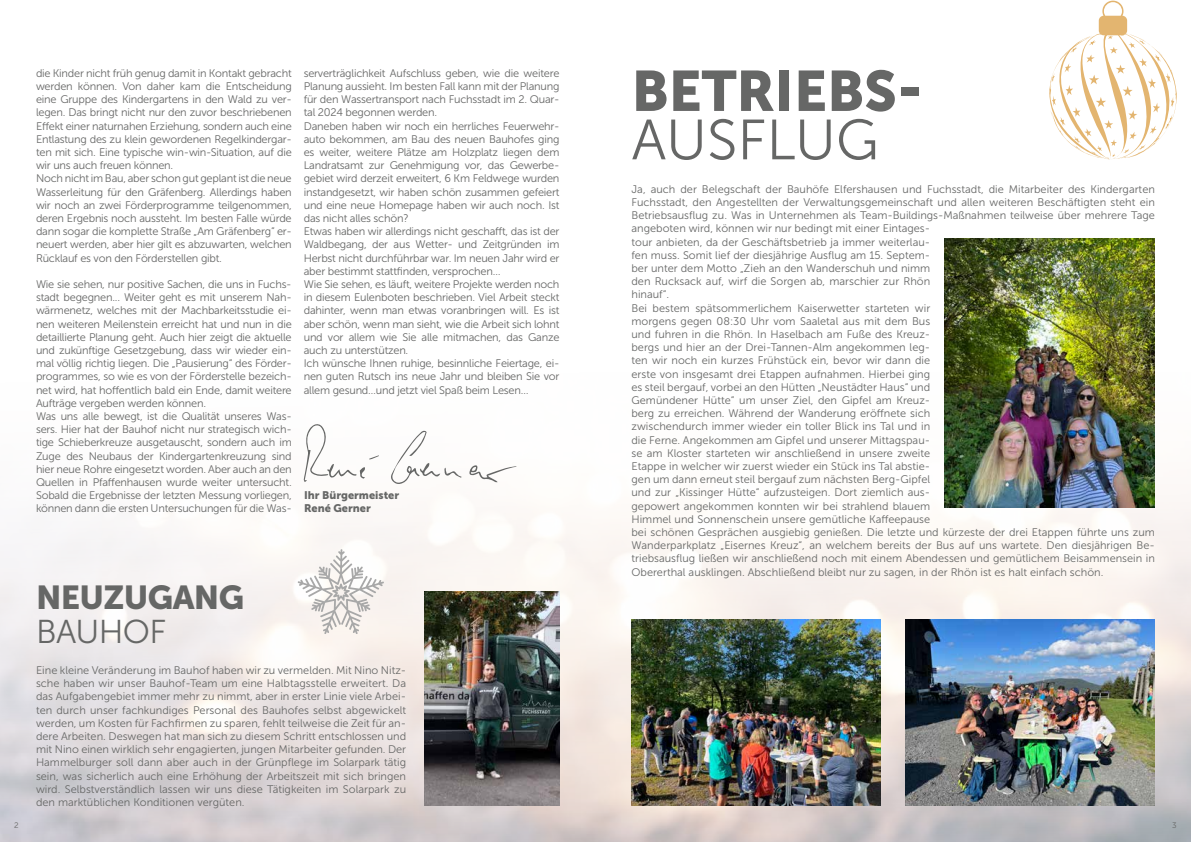
<style>
.page{position:relative;width:1191px;height:842px;background:#fff}
.page>*{position:absolute;margin:0;border:0;box-sizing:border-box;transform-origin:0 0}
.t1{font:56.6px "Museo Sans 900";letter-spacing:-.005em;color:#666766}
.t2{font:56.6px "Museo Sans 300";color:#666766}
.t3{font:33px "Museo Sans 900";letter-spacing:-.02em;color:#666766}
.t4{font:33px "Museo Sans 300";letter-spacing:-.02em;color:#666766}
.t5{font:11px/13.2px "Museo Sans 300";letter-spacing:-.02em;color:#666766}
.t6{font:11px/13.2px "Museo Sans 300";color:#666766}
.t7{font:11px/13.2px "Museo Sans 900";color:#666766}
.t8{font:8px "Museo Sans 300";color:#666766}
</style>
<div class="page">
<img style="left:0;top:476px;width:1191px;height:366px">
<svg style="left:297px;top:549px;width:87px;height:85px"></svg>
<svg style="left:469px;top:465px;width:48px;height:17px"></svg>
<svg style="left:390px;top:430px;width:71px;height:54px"></svg>
<svg style="left:304px;top:424px;width:75px;height:58px"></svg>
<img style="left:631px;top:619px;width:250px;height:187px">
<img style="left:905px;top:619px;width:250px;height:187px">
<img style="left:944px;top:238px;width:211px;height:269px">
<img style="left:424px;top:592px;width:135px;height:214px">
<svg style="left:1102px;top:1px;width:21px;height:15px"></svg>
<div style="left:1098px;top:16px;width:29px;height:19px;background:#e3b570;border-radius:5px"></div>
<svg style="left:1049px;top:32px;width:128px;height:128px"></svg>
<p class="t5" style="left:36px;top:66px;width:257px">die Kinder nicht früh genug damit in Kontakt gebracht werden können. Von daher kam die Entscheidung eine Gruppe des Kindergartens in den Wald zu ver&shy;legen. Das bringt nicht nur den zuvor beschriebenen Effekt einer naturnahen Erziehung, sondern auch eine Entlastung des zu klein gewordenen Regelkindergar&shy;ten mit sich. Eine typische win-win-Situation, auf die wir uns auch freuen können.<br>Noch nicht im Bau, aber schon gut geplant ist die neue Wasserleitung für den Gräfenberg. Allerdings haben wir noch an zwei Förderprogramme teilgenommen, deren Ergebnis noch aussteht. Im besten Falle würde dann sogar die komplette Straße „Am Gräfenberg“ er&shy;neuert werden, aber hier gilt es abzuwarten, welchen Rücklauf es von den Förderstellen gibt.</p>
<p class="t5" style="left:36px;top:278px;width:257px">Wie sie sehen, nur positive Sachen, die uns in Fuchs&shy;stadt begegnen... Weiter geht es mit unserem Nah&shy;wärmenetz, welches mit der Machbarkeitsstudie ei&shy;nen weiteren Meilenstein erreicht hat und nun in die detaillierte Planung geht. Auch hier zeigt die aktuelle und zukünftige Gesetzgebung, dass wir wieder ein&shy;mal völlig richtig liegen. Die „Pausierung“ des Förder&shy;programmes, so wie es von der Förderstelle bezeich&shy;net wird, hat hoffentlich bald ein Ende, damit weitere Aufträge vergeben werden können.<br>Was uns alle bewegt, ist die Qualität unseres Was&shy;sers. Hier hat der Bauhof nicht nur strategisch wich&shy;tige Schieberkreuze ausgetauscht, sondern auch im Zuge des Neubaus der Kindergartenkreuzung sind hier neue Rohre eingesetzt worden. Aber auch an den Quellen in Pfaffenhausen wurde weiter untersucht.<br>Sobald die Ergebnisse der letzten Messung vorliegen, können dann die ersten Untersuchungen für die Was-</p>
<p class="t5" style="left:304px;top:66px;width:257px">serverträglichkeit Aufschluss geben, wie die weitere Planung aussieht. Im besten Fall kann mit der Planung für den Wassertransport nach Fuchsstadt im 2. Quar&shy;tal 2024 begonnen werden.<br>Daneben haben wir noch ein herrliches Feuerwehr&shy;auto bekommen, am Bau des neuen Bauhofes ging es weiter, weitere Plätze am Holzplatz liegen dem Landratsamt zur Genehmigung vor, das Gewerbe&shy;gebiet wird derzeit erweitert, 6 Km Feldwege wurden instandgesetzt, wir haben schön zusammen gefeiert und eine neue Homepage haben wir auch noch. Ist das nicht alles schön?<br>Etwas haben wir allerdings nicht geschafft, das ist der Waldbegang, der aus Wetter- und Zeitgründen im Herbst nicht durchführbar war. Im neuen Jahr wird er aber bestimmt stattfinden, versprochen…<br>Wie Sie sehen, es läuft, weitere Projekte werden noch in diesem Eulenboten beschrieben. Viel Arbeit steckt dahinter, wenn man etwas voranbringen will. Es ist aber schön, wenn man sieht, wie die Arbeit sich lohnt und vor allem wie Sie alle mitmachen, das Ganze auch zu unterstützen.<br>Ich wünsche Ihnen ruhige, besinnliche Feiertage, ei&shy;nen guten Rutsch ins neue Jahr und bleiben Sie vor allem gesund…und jetzt viel Spaß beim Lesen…</p>
<p class="t7" style="left:304px;top:489px;width:97px">Ihr Bürgermeister<br>René Gerner</p>
<h2 class="t3" style="left:36px;top:578px;width:210px">NEUZUGANG</h2>
<h2 class="t4" style="left:36px;top:613px;width:132px">BAUHOF</h2>
<p class="t5" style="left:36px;top:664px;width:372px;text-align:justify">Eine kleine Veränderung im Bauhof haben wir zu vermelden. Mit Nino Nitz&shy;sche haben wir unser Bauhof-Team um eine Halbtagsstelle erweitert. Da das Aufgabengebiet immer mehr zu nimmt, aber in erster Linie viele Arbei&shy;ten durch unser fachkundiges Personal des Bauhofes selbst abgewickelt werden, um Kosten für Fachfirmen zu sparen, fehlt teilweise die Zeit für an&shy;dere Arbeiten. Deswegen hat man sich zu diesem Schritt entschlossen und mit Nino einen wirklich sehr engagierten, jungen Mitarbeiter gefunden. Der Hammelburger soll dann aber auch in der Grünpflege im Solarpark tätig sein, was sicherlich auch eine Erhöhung der Arbeitszeit mit sich bringen wird. Selbstverständlich lassen wir uns diese Tätigkeiten im Solarpark zu den marktüblichen Konditionen vergüten.</p>
<h1 class="t1" style="left:631px;top:59px;width:294px">BETRIEBS-</h1>
<h1 class="t2" style="left:631px;top:109px;width:249px">AUSFLUG</h1>
<p class="t6" style="left:631px;top:182px;width:525px">Ja, auch der Belegschaft der Bauhöfe Elfershausen und Fuchsstadt, die Mitarbeiter des Kindergarten Fuchsstadt, den Angestellten der Verwaltungsgemeinschaft und allen weiteren Beschäftigten steht ein Betriebsausflug zu. Was in Unternehmen als Team-Buildings-Maßnahmen teilweise über mehrere Tage angeboten wird, können wir nur bedingt mit einer Eintages-<br>tour anbieten, da der Geschäftsbetrieb ja immer weiterlau-<br>fen muss. Somit lief der diesjährige Ausflug am 15. Septem-<br>ber unter dem Motto „Zieh an den Wanderschuh und nimm<br>den Rucksack auf, wirf die Sorgen ab, marschier zur Rhön<br>hinauf“.<br>Bei bestem spätsommerlichem Kaiserwetter starteten wir<br>morgens gegen 08:30 Uhr vom Saaletal aus mit dem Bus<br>und fuhren in die Rhön. In Haselbach am Fuße des Kreuz-<br>bergs und hier an der Drei-Tannen-Alm angekommen leg-<br>ten wir noch ein kurzes Frühstück ein, bevor wir dann die<br>erste von insgesamt drei Etappen aufnahmen. Hierbei ging<br>es steil bergauf, vorbei an den Hütten „Neustädter Haus“ und<br>Gemündener Hütte“ um unser Ziel, den Gipfel am Kreuz-<br>berg zu erreichen. Während der Wanderung eröffnete sich<br>zwischendurch immer wieder ein toller Blick ins Tal und in<br>die Ferne. Angekommen am Gipfel und unserer Mittagspau-<br>se am Kloster starteten wir anschließend in unsere zweite<br>Etappe in welcher wir zuerst wieder ein Stück ins Tal abstie-<br>gen um dann erneut steil bergauf zum nächsten Berg-Gipfel<br>und zur „Kissinger Hütte“ aufzusteigen. Dort ziemlich aus-<br>gepowert angekommen konnten wir bei strahlend blauem<br>Himmel und Sonnenschein unsere gemütliche Kaffeepause<br>bei schönen Gesprächen ausgiebig genießen. Die letzte und kürzeste der drei Etappen führte uns zum Wanderparkplatz „Eisernes Kreuz“, an welchem bereits der Bus auf uns wartete. Den diesjährigen Be&shy;triebsausflug ließen wir anschließend noch mit einem Abendessen und gemütlichem Beisammensein in Obererthal ausklingen. Abschließend bleibt nur zu sagen, in der Rhön ist es halt einfach schön.</p>
<p class="t8" style="left:14px;top:821px;width:6px">2</p>
<p class="t8" style="left:1172px;top:821px;width:6px">3</p>
</div>
